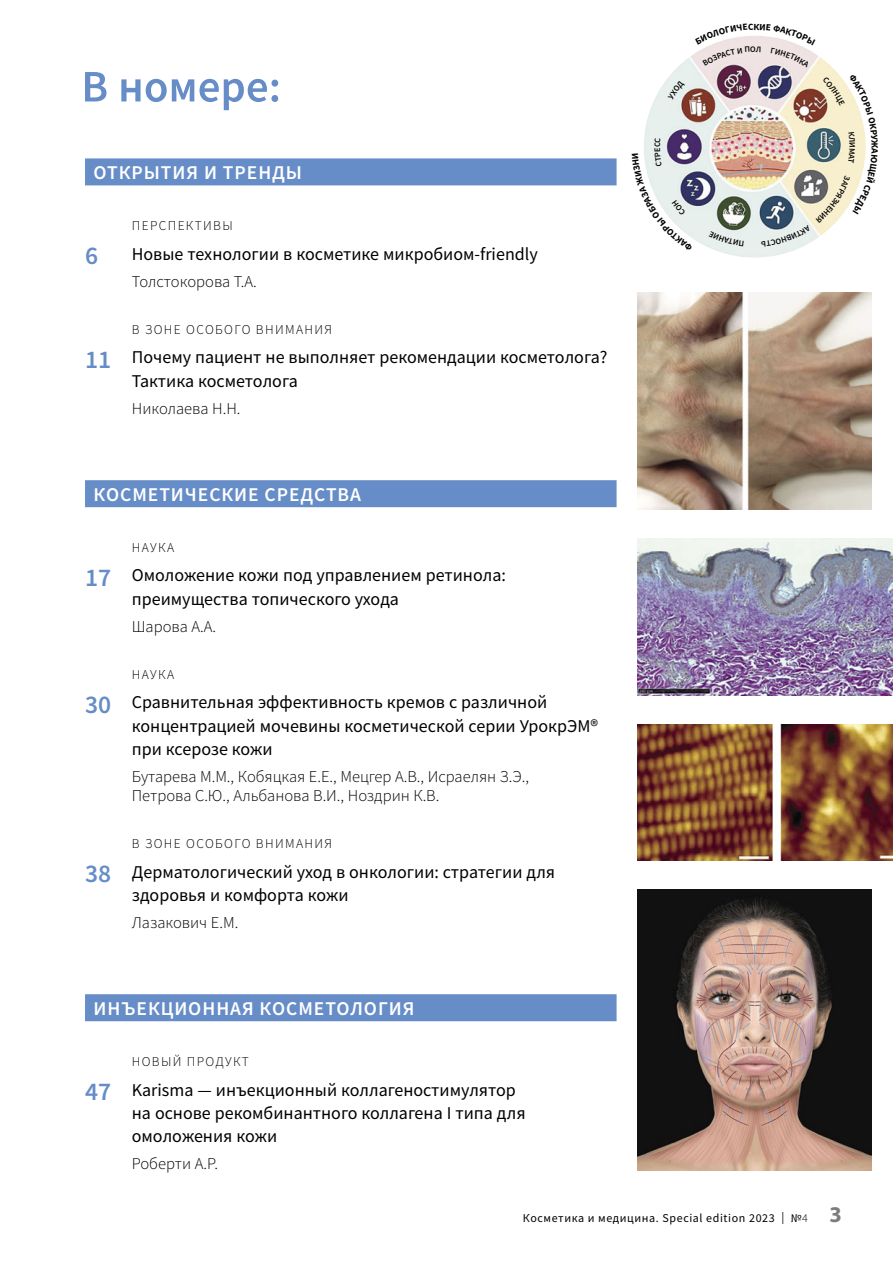
<style>
.page{position:relative;width:893px;height:1263px;background:#fff}
.page>*{position:absolute;margin:0;border:0;box-sizing:border-box;transform-origin:0 0}
.t1{font:600 25.5px "Source Sans Pro";color:#668dc7}
.t2{font:600 19.5px "Source Sans Pro";letter-spacing:.05em;color:#fff}
.t3{font:18px/23.2px "Source Sans Pro";color:#000}
.t4{font:300 16.5px/18.8px "Source Sans Pro";color:#000}
.t5{font:300 13.5px "Source Sans Pro";letter-spacing:.1em;color:#000}
.t6{font:12px "Source Sans Pro";letter-spacing:.05em;color:#000}
.t7{font:600 8.4px "Source Sans Pro";color:#000}
.s1{font-weight:600;font-size:25.5px;color:#668dc7}
.s2{font-weight:300}
.s3{font-family:"Myriad Pro";font-weight:700;font-size:22.5px;color:#7c7c7c}
</style>
<div class="page">
<img style="left:638px;top:724px;width:255px;height:136px">
<img style="left:638px;top:292px;width:234px;height:218px">
<svg style="left:85px;top:72px;width:193px;height:38px"></svg>
<img style="left:644px;top:36px;width:222px;height:222px;border-radius:111px">
<img style="left:638px;top:538px;width:255px;height:158px">
<img style="left:638px;top:889px;width:234px;height:281px">
<div style="left:85px;top:158px;width:532px;height:27px;background:#668dc7"></div>
<div style="left:85px;top:480px;width:532px;height:27px;background:#668dc7"></div>
<div style="left:85px;top:994px;width:532px;height:27px;background:#668dc7"></div>
<svg style="left:668px;top:80px;width:17px;height:20px"></svg>
<svg style="left:709px;top:231px;width:35px;height:15px"></svg>
<svg style="left:655px;top:138px;width:5px;height:4px"></svg>
<svg style="left:695px;top:36px;width:121px;height:32px"></svg>
<img style="left:761px;top:74px;width:105px;height:173px">
<svg style="left:644px;top:148px;width:49px;height:91px"></svg>
<p class="t2" style="left:94px;top:165px;width:210px">ОТКРЫТИЯ И ТРЕНДЫ</p>
<p class="t5" style="left:132px;top:220px;width:102px">ПЕРСПЕКТИВЫ</p>
<h1 class="t1" style="left:85px;top:246px;width:15px">6</h1>
<p class="t3" style="left:132px;top:244px;width:407px">Новые технологии в косметике микробиом-friendly</p>
<p class="t4" style="left:132px;top:274px;width:126px">Толстокорова Т.А.</p>
<p class="t5" style="left:132px;top:324px;width:202px">В ЗОНЕ ОСОБОГО ВНИМАНИЯ</p>
<p class="t3" style="left:132px;top:347px;width:477px;text-indent:-47px"><span class="s1">11</span> Почему пациент не выполняет рекомендации косметолога?<br>Тактика косметолога</p>
<p class="t4" style="left:132px;top:401px;width:110px">Николаева Н.Н.</p>
<p class="t2" style="left:94px;top:487px;width:269px">КОСМЕТИЧЕСКИЕ СРЕДСТВА</p>
<p class="t5" style="left:132px;top:542px;width:44px">НАУКА</p>
<p class="t3" style="left:132px;top:565px;width:376px;text-indent:-47px"><span class="s1">17</span> Омоложение кожи под управлением ретинола: преимущества топического ухода</p>
<p class="t4" style="left:132px;top:619px;width:86px">Шарова А.А.</p>
<p class="t5" style="left:132px;top:669px;width:44px">НАУКА</p>
<p class="t3" style="left:132px;top:692px;width:468px;text-indent:-47px"><span class="s1">30</span> Сравнительная эффективность кремов с различной концентрацией мочевины косметической серии УрокрЭМ® при ксерозе кожи</p>
<p class="t4" style="left:132px;top:769px;width:399px">Бутарева М.М., Кобяцкая Е.Е., Мецгер А.В., Исраелян З.Э.,<br>Петрова С.Ю., Альбанова В.И., Ноздрин К.В.</p>
<p class="t5" style="left:132px;top:838px;width:202px">В ЗОНЕ ОСОБОГО ВНИМАНИЯ</p>
<p class="t3" style="left:132px;top:861px;width:425px;text-indent:-47px"><span class="s1">38</span> Дерматологический уход в онкологии: стратегии для здоровья и комфорта кожи</p>
<p class="t4" style="left:132px;top:915px;width:108px">Лазакович Е.М.</p>
<p class="t2" style="left:94px;top:1001px;width:323px">ИНЪЕКЦИОННАЯ КОСМЕТОЛОГИЯ</p>
<p class="t5" style="left:132px;top:1056px;width:119px">НОВЫЙ ПРОДУКТ</p>
<p class="t3" style="left:132px;top:1079px;width:395px;text-indent:-47px"><span class="s1">47</span> Karisma — инъекционный коллагеностимулятор на основе рекомбинантного коллагена I типа для омоложения кожи</p>
<p class="t4" style="left:132px;top:1156px;width:88px">Роберти А.Р.</p>
<p class="t7" style="left:654px;top:147px;width:6px;rotate:-90deg">С</p>
<p class="t6" style="left:523px;top:1213px;width:320px">Косметика и медицина. Special edition 2023 | №<span class="s2">4</span> <span class="s3">3</span></p>
</div>
